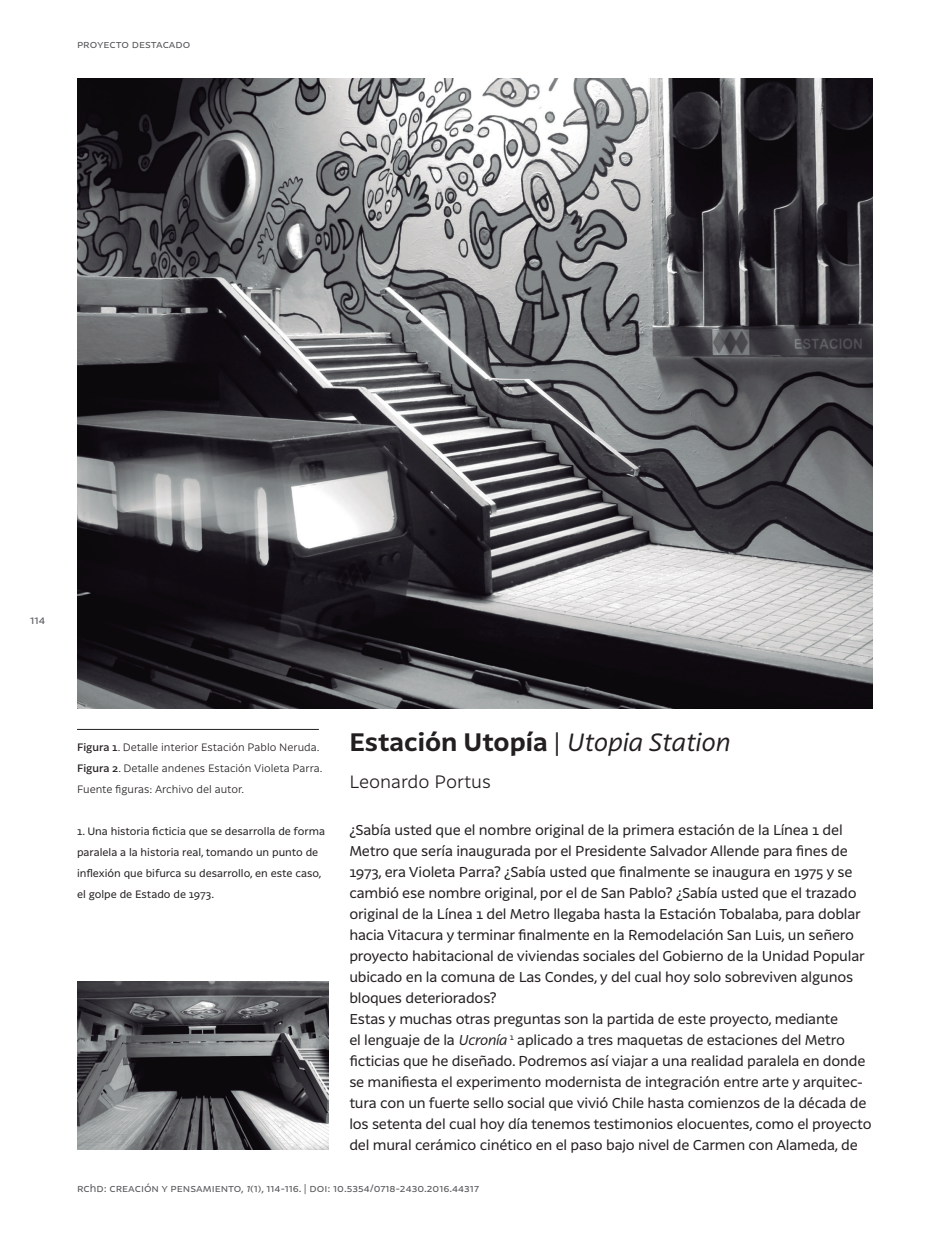
<style>
.page{position:relative;width:943px;height:1241px;background:#fff}
.page>*{position:absolute;margin:0;border:0;box-sizing:border-box;transform-origin:0 0}
.Títulos_artículos{font:700 24.5px "Latina";color:#231f20}
.Títulos_artículos_in{font:300 17.5px "Latina";color:#231f20}
.Resumen_Abstract{font:14px/21px "Latina";letter-spacing:-.015em;color:#231f20}
.Folio{font:11.38px "Latina";color:#57585a}
.Notas{font:10.5px/21px "Latina";color:#231f20}
.Notas-2{font:300 10.5px "Latina";color:#231f20}
.Permanente_pie_de_pá{font:10.5px "Latina";color:#57585a}
.Permanente_encabezad{font:10.5px "Latina";color:#57585a}
.s1{font-weight:500}
.s2{font-weight:400}
.s3{font-weight:400;font-style:italic}
.s4{font-style:italic}
</style>
<div class="page">
<img style="left:77px;top:79px;width:796px;height:629px">
<img style="left:77px;top:981px;width:251px;height:168px">
<hr style="left:77px;top:729px;width:242px;height:1px;background:#231f20">
<p class="Permanente_encabezad" style="left:77px;top:39px;width:115px">proyecto destacado</p>
<p class="Folio" style="left:30px;top:614px;width:17px">114</p>
<p class="Notas-2" style="left:77px;top:740px;width:244px"><span class="s1">Figura 1</span>. Detalle interior Estación Pablo Neruda.</p>
<p class="Notas-2" style="left:77px;top:761px;width:247px"><span class="s1">Figura 2</span>. Detalle andenes Estación Violeta Parra.</p>
<p class="Notas-2" style="left:77px;top:782px;width:169px">Fuente figuras: Archivo del autor.</p>
<p class="Notas" style="left:77px;top:820px;width:249px">1. Una historia ficticia que se desarrolla de forma paralela a la historia real, tomando un punto de inflexión que bifurca su desarrollo, en este caso, el golpe de Estado de 1973.</p>
<p class="Títulos_artículos" style="left:349px;top:727px;width:382px">Estación Utopía <span class="s2">|</span> <span class="s3">Utopia Station</span></p>
<p class="Títulos_artículos_in" style="left:349px;top:771px;width:143px">Leonardo Portus</p>
<p class="Resumen_Abstract" style="left:349px;top:819px;width:517px">¿Sabía usted que el nombre original de la primera estación de la Línea 1 del Metro que sería inaugurada por el Presidente Salvador Allende para fines de 1973, era Violeta Parra? ¿Sabía usted que finalmente se inaugura en 1975 y se cambió ese nombre original, por el de San Pablo? ¿Sabía usted que el trazado original de la Línea 1 del Metro llegaba hasta la Estación Tobalaba, para doblar hacia Vitacura y terminar finalmente en la Remodelación San Luis, un señero proyecto habitacional de viviendas sociales del Gobierno de la Unidad Popular ubicado en la comuna de Las Condes, y del cual hoy solo sobreviven algunos bloques deteriorados?</p>
<p class="Resumen_Abstract" style="left:349px;top:1008px;width:524px">Estas y muchas otras preguntas son la partida de este proyecto, mediante<br>el lenguaje de la <span class="s4">Ucronía</span> <sup>1</sup> aplicado a tres maquetas de estaciones del Metro ficticias que he diseñado. Podremos así viajar a una realidad paralela en donde se manifiesta el experimento modernista de integración entre arte y arquitec&shy;tura con un fuerte sello social que vivió Chile hasta comienzos de la década de los setenta del cual hoy día tenemos testimonios elocuentes, como el proyecto del mural cerámico cinético en el paso bajo nivel de Carmen con Alameda, de</p>
<p class="Permanente_pie_de_pá" style="left:77px;top:1181px;width:403px">rchd: creación y pensamiento, <span class="s4">1</span>(1), 114-116. | doi: 10.5354/0718-2430.2016.44317</p>
</div>
